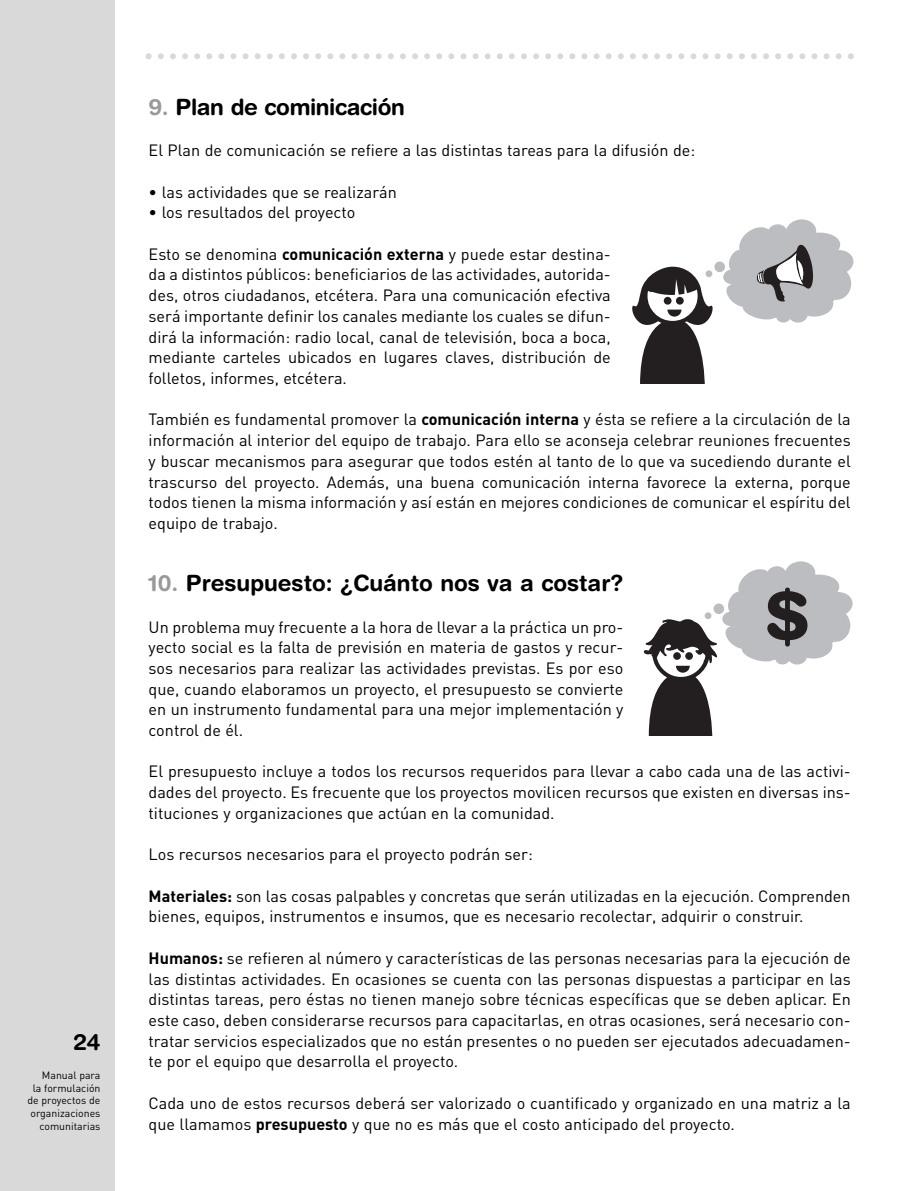
<style>
.page{position:relative;width:915px;height:1191px;background:#fff}
.page>*{position:absolute;margin:0;border:0;box-sizing:border-box;transform-origin:0 0}
.t1{font:700 22.5px "Helvetica Rounded";color:#000}
.t2{font:700 22.5px "Helvetica Rounded";letter-spacing:-.02em;color:#000}
.t3{font:16.2px/20.7px "DIN";color:#000;text-align:justify}
.t4{font:10.5px/12.6px "DIN";color:#000;text-align:right}
.s1{color:#999}
.s2{font-weight:700}
</style>
<div class="page">
<div style="left:0;top:1px;width:114px;height:1190px;background:#d9d9d9"></div>
<svg style="left:145px;top:53px;width:708px;height:6px"></svg>
<svg style="left:644px;top:561px;width:208px;height:174px"></svg>
<div style="left:714px;top:261px;width:10px;height:11px;background:#bbbdc0;border-radius:50%"></div>
<svg style="left:632px;top:267px;width:80px;height:116px"></svg>
<div style="left:663px;top:297px;width:8px;height:8px;background:#231f20;border-radius:50%"></div>
<div style="left:675px;top:297px;width:8px;height:8px;background:#231f20;border-radius:50%"></div>
<svg style="left:722px;top:219px;width:131px;height:104px"></svg>
<h1 class="t1" style="left:73px;top:1033px;width:29px">24</h1>
<p class="t4" style="left:27px;top:1070px;width:75px">Manual para<br>la formulación de proyectos de organizaciones comunitarias</p>
<h1 class="t2" style="left:148px;top:98px;width:257px"><span class="s1">9.</span> Plan de cominicación</h1>
<p class="t3" style="left:148px;top:142px;width:548px">El Plan de comunicación se refiere a las distintas tareas para la difusión de:</p>
<p class="t3" style="left:148px;top:183px;width:250px">• las actividades que se realizarán</p>
<p class="t3" style="left:148px;top:204px;width:208px">• los resultados del proyecto</p>
<p class="t3" style="left:148px;top:245px;width:463px">Esto se denomina <span class="s2">comunicación externa</span> y puede estar destina&shy;da a distintos públicos: beneficiarios de las actividades, autorida&shy;des, otros ciudadanos, etcétera. Para una comunicación efectiva será importante definir los canales mediante los cuales se difun&shy;dirá la información: radio local, canal de televisión, boca a boca, mediante carteles ubicados en lugares claves, distribución de folletos, informes, etcétera.</p>
<p class="t3" style="left:148px;top:411px;width:703px">También es fundamental promover la <span class="s2">comunicación interna</span> y ésta se refiere a la circulación de la información al interior del equipo de trabajo. Para ello se aconseja celebrar reuniones frecuentes y buscar mecanismos para asegurar que todos estén al tanto de lo que va sucediendo durante el trascurso del proyecto. Además, una buena comunicación interna favorece la externa, porque todos tienen la misma información y así están en mejores condiciones de comunicar el espíritu del equipo de trabajo.</p>
<h1 class="t1" style="left:148px;top:574px;width:476px"><span class="s1">10.</span> Presupuesto: ¿Cuánto nos va a costar?</h1>
<p class="t3" style="left:148px;top:618px;width:476px">Un problema muy frecuente a la hora de llevar a la práctica un pro&shy;yecto social es la falta de previsión en materia de gastos y recur&shy;sos necesarios para realizar las actividades previstas. Es por eso que, cuando elaboramos un proyecto, el presupuesto se convierte en un instrumento fundamental para una mejor implementación y control de él.</p>
<p class="t3" style="left:148px;top:763px;width:703px">El presupuesto incluye a todos los recursos requeridos para llevar a cabo cada una de las activi&shy;dades del proyecto. Es frecuente que los proyectos movilicen recursos que existen en diversas ins&shy;tituciones y organizaciones que actúan en la comunidad.</p>
<p class="t3" style="left:148px;top:846px;width:385px">Los recursos necesarios para el proyecto podrán ser:</p>
<p class="t3" style="left:148px;top:887px;width:703px"><span class="s2">Materiales:</span> son las cosas palpables y concretas que serán utilizadas en la ejecución. Comprenden bienes, equipos, instrumentos e insumos, que es necesario recolectar, adquirir o construir.</p>
<p class="t3" style="left:148px;top:949px;width:703px"><span class="s2">Humanos:</span> se refieren al número y características de las personas necesarias para la ejecución de las distintas actividades. En ocasiones se cuenta con las personas dispuestas a participar en las distintas tareas, pero éstas no tienen manejo sobre técnicas específicas que se deben aplicar. En este caso, deben considerarse recursos para capacitarlas, en otras ocasiones, será necesario con&shy;tratar servicios especializados que no están presentes o no pueden ser ejecutados adecuadamen&shy;te por el equipo que desarrolla el proyecto.</p>
<p class="t3" style="left:148px;top:1094px;width:703px">Cada uno de estos recursos deberá ser valorizado o cuantificado y organizado en una matriz a la que llamamos <span class="s2">presupuesto</span> y que no es más que el costo anticipado del proyecto.</p>
</div>
